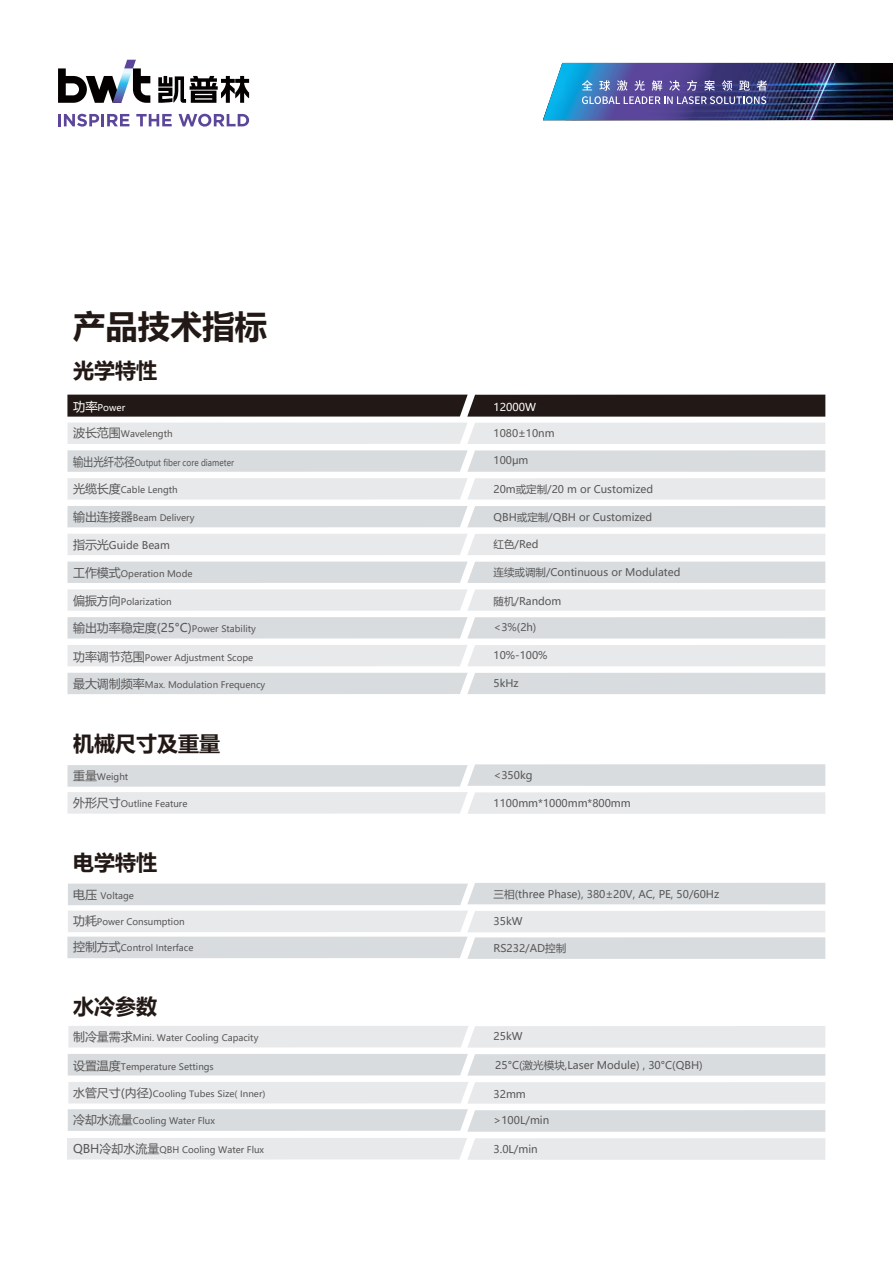
<style>
.page{position:relative;width:893px;height:1263px;background:#fff}
.page>*{position:absolute;margin:0;border:0;box-sizing:border-box;transform-origin:0 0}
.t1{font:700 32.4px "Microsoft Ya Hei";color:#221815}
.t2{font:700 21px "Microsoft Ya Hei";color:#221815}
.t3{font:10.8px "Microsoft Ya Hei";color:#fff}
.t4{font:10.65px "Microsoft Ya Hei";color:#595757}
.t5{font:10.5px "Microsoft Ya Hei";color:#595757}
.t6{font:9.3px "Microsoft Ya Hei";color:#fff}
.t7{font:9px "Microsoft Ya Hei";color:#595757}
.t8{font:9px "Microsoft Ya Hei";color:#595757;scale:.86 1}
.t9{font:8.7px "Microsoft Ya Hei";color:#595757;scale:1.04 1}
.s1{font-size:12.3px}
.s2{font-size:12px}
.s3{font-size:11.55px}
</style>
<div class="page">
<div style="left:67px;top:395px;width:758px;height:22px;background:#221815"></div>
<div style="left:67px;top:423px;width:758px;height:21px;background:#e7e9eb"></div>
<svg style="left:67px;top:450px;width:758px;height:22px;background:#d9dde0"></svg>
<div style="left:67px;top:478px;width:758px;height:22px;background:#e7e9eb"></div>
<div style="left:67px;top:506px;width:758px;height:21px;background:#d8dcdf"></div>
<div style="left:67px;top:534px;width:758px;height:21px;background:#e7e9eb"></div>
<div style="left:67px;top:561px;width:758px;height:22px;background:#d8dcdf"></div>
<div style="left:67px;top:589px;width:758px;height:22px;background:#e7e9eb"></div>
<div style="left:67px;top:617px;width:758px;height:21px;background:#d8dcdf"></div>
<div style="left:67px;top:673px;width:758px;height:21px;background:#d8dcdf"></div>
<div style="left:67px;top:645px;width:758px;height:21px;background:#e7e9eb"></div>
<svg style="left:67px;top:764px;width:758px;height:50px;background:#e4e6e8"></svg>
<div style="left:68px;top:883px;width:757px;height:22px;background:#d8dcdf"></div>
<svg style="left:67px;top:911px;width:758px;height:48px;background:#e3e5e8"></svg>
<div style="left:68px;top:1054px;width:757px;height:22px;background:#d8dcdf"></div>
<div style="left:68px;top:1026px;width:757px;height:21px;background:#e7e9eb"></div>
<svg style="left:68px;top:1082px;width:757px;height:50px;background:#e4e6e8"></svg>
<div style="left:67px;top:1138px;width:758px;height:22px;background:#e7e9eb"></div>
<img style="left:543px;top:63px;width:350px;height:57px">
<svg style="left:158px;top:76px;width:91px;height:27px"></svg>
<svg style="left:58px;top:60px;width:92px;height:43px"></svg>
<svg style="left:58px;top:114px;width:71px;height:13px"></svg>
<svg style="left:136px;top:114px;width:36px;height:12px"></svg>
<svg style="left:179px;top:114px;width:70px;height:13px"></svg>
<h1 class="t1" style="left:73px;top:304px;width:196px">产品技术指标</h1>
<h2 class="t2" style="left:73px;top:356px;width:85px">光学特性</h2>
<p class="t6" style="left:73px;top:401px;width:54px"><span class="s1">功率</span>Power</p>
<p class="t7" style="left:73px;top:428px;width:101px"><span class="s2">波长范围</span>Wavelength</p>
<p class="t8" style="left:73px;top:456px;width:189px"><span class="s2">输出光纤芯径</span>Output fiber core diameter</p>
<p class="t7" style="left:73px;top:484px;width:106px"><span class="s2">光缆长度</span>Cable Length</p>
<p class="t7" style="left:73px;top:512px;width:123px"><span class="s2">输出连接器</span>Beam Delivery</p>
<p class="t5" style="left:73px;top:538px;width:98px"><span class="s2">指示光</span>Guide Beam</p>
<p class="t7" style="left:73px;top:567px;width:121px"><span class="s2">工作模式</span>Operation Mode</p>
<p class="t7" style="left:73px;top:596px;width:100px"><span class="s2">偏振方向</span>Polarization</p>
<p class="t7" style="left:73px;top:623px;width:184px"><span class="s2">输出功率稳定度(25°C)</span>Power Stability</p>
<p class="t7" style="left:73px;top:652px;width:182px"><span class="s2">功率调节范围</span>Power Adjustment Scope</p>
<p class="t7" style="left:73px;top:679px;width:194px"><span class="s2">最大调制频率</span>Max. Modulation Frequency</p>
<h2 class="t2" style="left:73px;top:729px;width:148px">机械尺寸及重量</h2>
<p class="t7" style="left:73px;top:771px;width:57px"><span class="s2">重量</span>Weight</p>
<p class="t7" style="left:73px;top:797px;width:116px"><span class="s2">外形尺寸</span>Outline Feature</p>
<h2 class="t2" style="left:73px;top:847px;width:85px">电学特性</h2>
<p class="t7" style="left:73px;top:890px;width:62px"><span class="s2">电压</span> Voltage</p>
<p class="t7" style="left:73px;top:916px;width:113px"><span class="s2">功耗</span>Power Consumption</p>
<p class="t7" style="left:73px;top:942px;width:122px"><span class="s2">控制方式</span>Control Interface</p>
<h2 class="t2" style="left:73px;top:991px;width:85px">水冷参数</h2>
<p class="t7" style="left:73px;top:1032px;width:187px"><span class="s2">制冷量需求</span>Mini. Water Cooling Capacity</p>
<p class="t7" style="left:73px;top:1060px;width:142px"><span class="s2">设置温度</span>Temperature Settings</p>
<p class="t9" style="left:73px;top:1088px;width:187px"><span class="s3">水管尺寸(内径)</span>Cooling Tubes Size( Inner)</p>
<p class="t7" style="left:73px;top:1114px;width:144px"><span class="s2">冷却水流量</span>Cooling Water Flux</p>
<p class="t7" style="left:73px;top:1143px;width:193px"><span class="s2">QBH冷却水流量</span>QBH Cooling Water Flux</p>
<p class="t3" style="left:494px;top:400px;width:44px">12000W</p>
<p class="t5" style="left:494px;top:426px;width:62px">1080±10nm</p>
<p class="t5" style="left:494px;top:453px;width:36px">100μm</p>
<p class="t5" style="left:494px;top:482px;width:161px">20m或定制/20 m or Customized</p>
<p class="t5" style="left:494px;top:510px;width:160px">QBH或定制/QBH or Customized</p>
<p class="t5" style="left:494px;top:537px;width:46px">红色/Red</p>
<p class="t5" style="left:494px;top:565px;width:188px">连续或调制/Continuous or Modulated</p>
<p class="t5" style="left:494px;top:594px;width:69px">随机/Random</p>
<p class="t5" style="left:494px;top:620px;width:44px">&lt;3%(2h)</p>
<p class="t5" style="left:494px;top:648px;width:55px">10%-100%</p>
<p class="t5" style="left:494px;top:676px;width:27px">5kHz</p>
<p class="t5" style="left:494px;top:768px;width:40px">&lt;350kg</p>
<p class="t5" style="left:494px;top:796px;width:139px">1100mm*1000mm*800mm</p>
<p class="t5" style="left:494px;top:887px;width:227px">三相(three Phase), 380±20V, AC, PE, 50/60Hz</p>
<p class="t5" style="left:494px;top:914px;width:30px">35kW</p>
<p class="t5" style="left:494px;top:941px;width:74px">RS232/AD控制</p>
<p class="t4" style="left:494px;top:1029px;width:30px">25kW</p>
<p class="t4" style="left:495px;top:1058px;width:209px">25°C(激光模块,Laser Module) , 30°C(QBH)</p>
<p class="t4" style="left:494px;top:1087px;width:34px">32mm</p>
<p class="t4" style="left:494px;top:1113px;width:57px">&gt;100L/min</p>
<p class="t4" style="left:494px;top:1142px;width:46px">3.0L/min</p>
</div>
